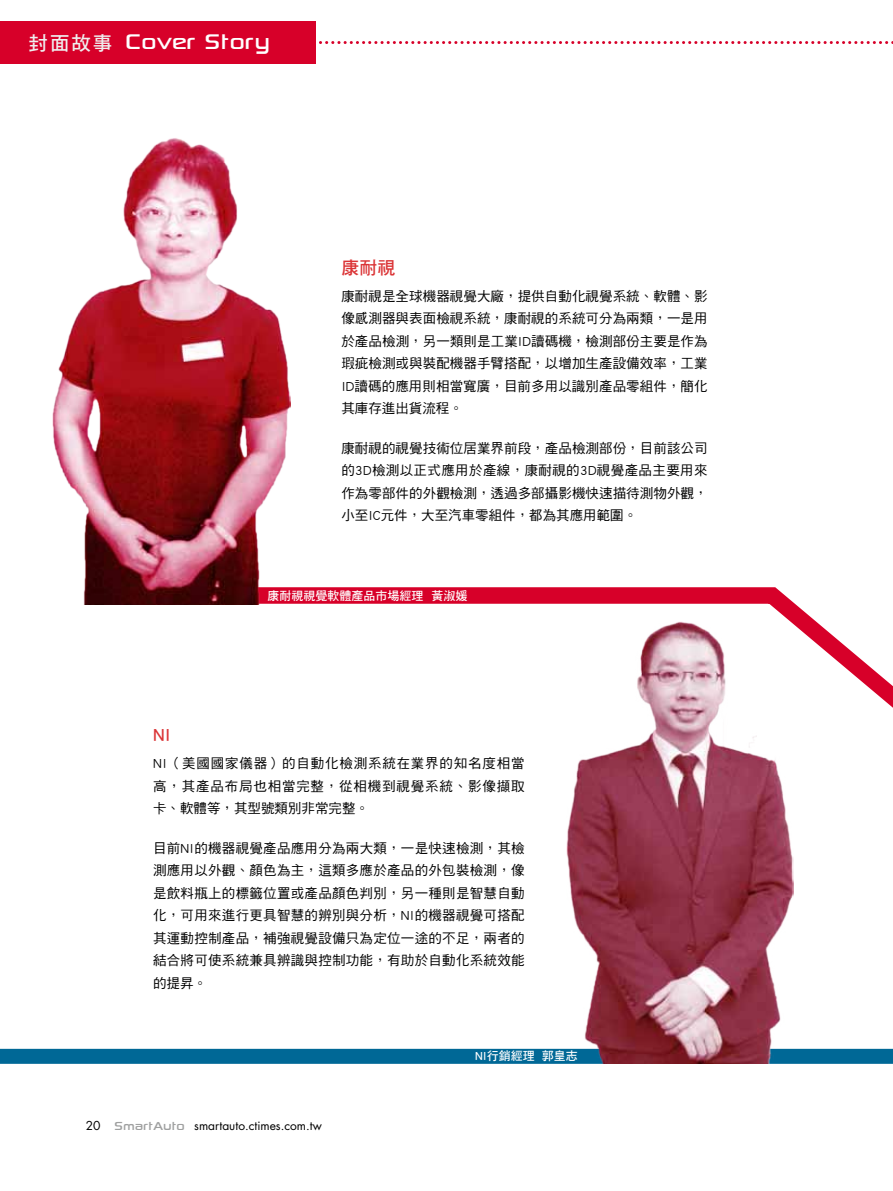
<style>
.page{position:relative;width:893px;height:1191px;background:#fff}
.page>*{position:absolute;margin:0;border:0;box-sizing:border-box;transform-origin:0 0}
.t1{font:30px "Sony Sketch EF";color:#fff}
.t2{font:18px "DF Hei Std W7";color:#db3436}
.t3{font:13.5px/22.5px "DF Hei Std W5";letter-spacing:.005em;color:#000;text-align:justify}
.t4{font:12px "Futura Std";color:#000}
.t5{font:12px "DF Hei Std W7";color:#fff}
.s1{font-family:"DF Hei Std W7";font-size:19.5px;color:#efefef}
.s2{font-family:"Sony Sketch EF";font-size:16.5px;color:#9fa0a0}
</style>
<div class="page">
<div style="left:0;top:21px;width:316px;height:43px;background:#d70029"></div>
<svg style="left:319px;top:41px;width:574px;height:3px"></svg>
<svg style="left:83px;top:587px;width:810px;height:121px"></svg>
<svg style="left:0;top:1048px;width:893px;height:16px;background:#11709a"></svg>
<img style="left:53px;top:138px;width:238px;height:466px">
<img style="left:566px;top:622px;width:227px;height:441px">
<h1 class="t1" style="left:29px;top:25px;width:243px"><span class="s1">封面故事</span> Cover Story</h1>
<h2 class="t2" style="left:341px;top:258px;width:55px">康耐視</h2>
<p class="t3" style="left:341px;top:284px;width:368px">康耐視是全球機器視覺大廠，提供自動化視覺系統、軟體、影像感測器與表面檢視系統，康耐視的系統可分為兩類，一是用於產品檢測，另一類則是工業ID讀碼機，檢測部份主要是作為瑕疵檢測或與裝配機器手臂搭配，以增加生產設備效率，工業ID讀碼的應用則相當寬廣，目前多用以識別產品零組件，簡化其庫存進出貨流程。</p>
<p class="t3" style="left:341px;top:436px;width:368px">康耐視的視覺技術位居業界前段，產品檢測部份，目前該公司的3D檢測以正式應用於產線，康耐視的3D視覺產品主要用來作為零部件的外觀檢測，透過多部攝影機快速描待測物外觀，小至IC元件，大至汽車零組件，都為其應用範圍。</p>
<p class="t5" style="left:267px;top:589px;width:201px">康耐視視覺軟體產品市場經理 黃淑媛</p>
<h2 class="t2" style="left:153px;top:725px;width:19px">NI</h2>
<p class="t3" style="left:153px;top:752px;width:373px">NI（美國國家儀器）的自動化檢測系統在業界的知名度相當高，其產品布局也相當完整，從相機到視覺系統、影像擷取卡、軟體等，其型號類別非常完整。</p>
<p class="t3" style="left:153px;top:836px;width:373px">目前NI的機器視覺產品應用分為兩大類，一是快速檢測，其檢測應用以外觀、顏色為主，這類多應於產品的外包裝檢測，像是飲料瓶上的標籤位置或產品顏色判別，另一種則是智慧自動化，可用來進行更具智慧的辨別與分析，NI的機器視覺可搭配其運動控制產品，補強視覺設備只為定位一途的不足，兩者的結合將可使系統兼具辨識與控制功能，有助於自動化系統效能的提昇。</p>
<p class="t4" style="left:86px;top:1118px;width:238px">20 <span class="s2">SmartAuto</span> smartauto.ctimes.com.tw</p>
<p class="t5" style="left:475px;top:1049px;width:104px">NI行銷經理 郭皇志</p>
</div>
